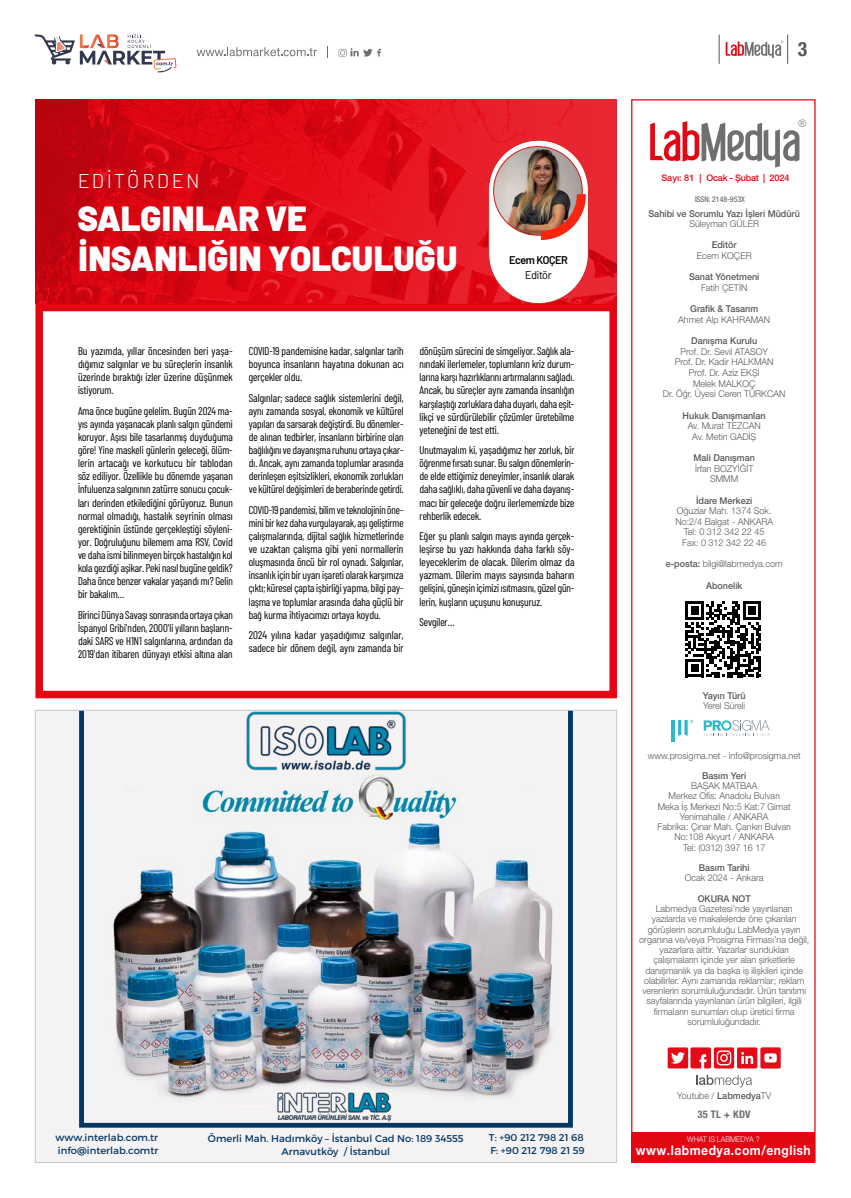
<style>
.page{position:relative;width:851px;height:1198px;background:#fff}
.page>*{position:absolute;margin:0;border:0;box-sizing:border-box;transform-origin:0 0}
.t1{font:900 35px/40px "Barlow";color:#fff}
.t2{font:300 20px "Barlow";letter-spacing:.15em;color:#fff}
.t3{font:700 condensed 19.75px "Helvetica Neue LT Pro";color:#575756}
.t4{font:700 13.25px "Helvetica Neue LT Pro";letter-spacing:.04em;color:#fff;scale:.91 1}
.t5{font:11.25px/13.1px "Barlow Condensed";color:#000;text-align:justify}
.t6{font:11.25px/13.1px "Barlow Condensed";color:#000;text-align:justify;scale:.96 1}
.t7{font:600 11.25px "Barlow";letter-spacing:-.035em;color:#000}
.t8{font:11.25px "Barlow";letter-spacing:-.035em;color:#000}
.t9{font:700 condensed 10.5px "Helvetica Neue LT Pro";letter-spacing:.02em;color:#706f6f}
.t10{font:9.88px/13.1px "Montserrat";color:#033865}
.t11{font:300 9.38px/10.2px "Helvetica Neue LT Pro";color:#575756;text-align:center;scale:.96 1}
.t12{font:500 9.38px "Helvetica Neue LT Pro";color:#575756;scale:.96 1}
.t13{font:500 9.12px "Helvetica Neue LT Pro";letter-spacing:-.015em;color:#e30613}
.t14{font:300 7.88px "Helvetica Neue LT Pro";color:#fff;scale:.91 1}
.t15{font:condensed 7.75px "Helvetica Neue LT Pro";color:#575756}
.s1{font-weight:500}
</style>
<div class="page">
<img style="left:35px;top:99px;width:582px;height:205px">
<div style="left:631px;top:99px;width:184px;height:1063px;border:1px solid #e30613"></div>
<div style="left:631px;top:1132px;width:183px;height:30px;background:#e30613"></div>
<hr style="left:671px;top:720px;width:3px;height:21px;background:#2db8c5">
<svg style="left:678px;top:720px;width:15px;height:16px"></svg>
<svg style="left:703px;top:720px;width:66px;height:16px"></svg>
<svg style="left:696px;top:1075px;width:56px;height:12px"></svg>
<svg style="left:667px;top:1047px;width:113px;height:21px"></svg>
<svg style="left:650px;top:119px;width:156px;height:49px"></svg>
<svg style="left:685px;top:601px;width:76px;height:76px"></svg>
<div style="left:35px;top:710px;width:581px;height:452px;background:#f4f2f2"></div>
<img style="left:79px;top:712px;width:494px;height:415px">
<div style="left:35px;top:304px;width:582px;height:394px;border:8px solid #e30613"></div>
<div style="left:488px;top:140px;width:100px;height:163px;background:#fff;border-radius:50px"></div>
<div style="left:488px;top:140px;width:100px;height:164px;border:1px solid #cf2920;border-radius:50px"></div>
<img style="left:493px;top:147px;width:89px;height:88px">
<svg style="left:540px;top:194px;width:45px;height:46px"></svg>
<svg style="left:725px;top:40px;width:58px;height:18px"></svg>
<hr style="left:787px;top:34px;width:1px;height:30px;background:#575756">
<hr style="left:718px;top:34px;width:1px;height:30px;background:#575756">
<svg style="left:35px;top:34px;width:141px;height:38px"></svg>
<svg style="left:338px;top:48px;width:43px;height:9px"></svg>
<svg style="left:196px;top:47px;width:121px;height:9px"></svg>
<h2 class="t2" style="left:78px;top:166px;width:123px">EDİTÖRDEN</h2>
<h1 class="t1" style="left:78px;top:195px;width:381px">SALGINLAR VE<br>İNSANLIĞIN YOLCULUĞU</h1>
<p class="t7" style="left:509px;top:252px;width:60px">Ecem KOÇER</p>
<p class="t8" style="left:525px;top:267px;width:28px">Editör</p>
<p class="t5" style="left:78px;top:344px;width:156px">Bu yazımda, yıllar öncesinden beri yaşa&shy;dığımız salgınlar ve bu süreçlerin insanlık üzerinde bıraktığı izler üzerine düşünmek istiyorum.</p>
<p class="t5" style="left:78px;top:403px;width:156px">Ama önce bugüne gelelim. Bugün 2024 ma&shy;yıs ayında yaşanacak planlı salgın gündemi koruyor. Aşısı bile tasarlanmış duyduğuma göre! Yine maskeli günlerin geleceği, ölüm&shy;lerin artacağı ve korkutucu bir tablodan söz ediliyor. Özellikle bu dönemde yaşanan İnfuluenza salgınının zatürre sonucu çocuk&shy;ları derinden etkilediğini görüyoruz. Bunun normal olmadığı, hastalık seyrinin olması gerektiğinin üstünde gerçekleştiği söyleni&shy;yor. Doğruluğunu bilemem ama RSV, Covid ve daha ismi bilinmeyen birçok hastalığın kol kola gezdiği aşikar. Peki nasıl bugüne geldik?<br>Daha önce benzer vakalar yaşandı mı? Gelin bir bakalım…</p>
<p class="t5" style="left:78px;top:607px;width:156px">Birinci Dünya Savaşı sonrasında ortaya çıkan İspanyol Gribi'nden, 2000'li yılların başların&shy;daki SARS ve H1N1 salgınlarına, ardından da 2019'dan itibaren dünyayı etkisi altına alan</p>
<p class="t5" style="left:249px;top:344px;width:156px">COVID-19 pandemisine kadar, salgınlar tarih boyunca insanların hayatına dokunan acı gerçekler oldu.</p>
<p class="t5" style="left:249px;top:390px;width:156px">Salgınlar; sadece sağlık sistemlerini değil, aynı zamanda sosyal, ekonomik ve kültürel yapıları da sarsarak değiştirdi. Bu dönemler&shy;de alınan tedbirler, insanların birbirine olan bağlılığını ve dayanışma ruhunu ortaya çıkar&shy;dı. Ancak, aynı zamanda toplumlar arasında derinleşen eşitsizlikleri, ekonomik zorlukları ve kültürel değişimleri de beraberinde getirdi.</p>
<p class="t6" style="left:249px;top:502px;width:163px">COVID-19 pandemisi, bilim ve teknolojinin öne&shy;mini bir kez daha vurgulayarak, aşı geliştirme çalışmalarında, dijital sağlık hizmetlerinde ve uzaktan çalışma gibi yeni normallerin oluşmasında öncü bir rol oynadı. Salgınlar, insanlık için bir uyarı işareti olarak karşımıza çıktı; küresel çapta işbirliği yapma, bilgi pay&shy;laşma ve toplumlar arasında daha güçlü bir bağ kurma ihtiyacımızı ortaya koydu.</p>
<p class="t5" style="left:249px;top:627px;width:156px">2024 yılına kadar yaşadığımız salgınlar, sadece bir dönem değil, aynı zamanda bir</p>
<p class="t5" style="left:419px;top:344px;width:156px">dönüşüm sürecini de simgeliyor. Sağlık ala&shy;nındaki ilerlemeler, toplumların kriz durum&shy;larına karşı hazırlıklarını artırmalarını sağladı.<br>Ancak, bu süreçler aynı zamanda insanlığın karşılaştığı zorluklara daha duyarlı, daha eşit&shy;likçi ve sürdürülebilir çözümler üretebilme yeteneğini de test etti.</p>
<p class="t5" style="left:419px;top:442px;width:156px">Unutmayalım ki, yaşadığımız her zorluk, bir öğrenme fırsatı sunar. Bu salgın dönemlerin&shy;de elde ettiğimiz deneyimler, insanlık olarak daha sağlıklı, daha güvenli ve daha dayanış&shy;macı bir geleceğe doğru ilerlememizde bize rehberlik edecek.</p>
<p class="t5" style="left:419px;top:528px;width:156px">Eğer şu planlı salgın mayıs ayında gerçek&shy;leşirse bu yazı hakkında daha farklı söy&shy;leyeceklerim de olacak. Dilerim olmaz da yazmam. Dilerim mayıs sayısında baharın gelişini, güneşin içimizi ısıtmasını, güzel gün&shy;lerin, kuşların uçuşunu konuşuruz.</p>
<p class="t5" style="left:419px;top:614px;width:37px">Sevgiler…</p>
<p class="t10" style="left:208px;top:1131px;width:257px;text-align:center">Ömerli Mah. Hadımköy – İstanbul Cad No: 189 34555<br>Arnavutköy / İstanbul</p>
<p class="t10" style="left:56px;top:1130px;width:104px">www.interlab.com.tr info@interlab.comtr</p>
<p class="t10" style="left:489px;top:1130px;width:97px">T: +90 212 798 21 68<br>F: +90 212 798 21 59</p>
<h3 class="t3" style="left:797px;top:37px;width:11px">3</h3>
<p class="t13" style="left:661px;top:172px;width:130px">Sayı: 81 | Ocak - Şubat | 2024</p>
<p class="t15" style="left:695px;top:194px;width:51px">ISSN: 2148-953X</p>
<p class="t12" style="left:648px;top:208px;width:159px">Sahibi ve Sorumlu Yazı İşleri Müdürü</p>
<p class="t11" style="left:689px;top:218px;width:74px">Süleyman GÜLER</p>
<p class="t12" style="left:711px;top:239px;width:27px">Editör</p>
<p class="t11" style="left:696px;top:250px;width:59px">Ecem KOÇER</p>
<p class="t12" style="left:689px;top:271px;width:75px">Sanat Yönetmeni</p>
<p class="t11" style="left:701px;top:282px;width:50px">Fatih ÇETİN</p>
<p class="t12" style="left:690px;top:303px;width:72px">Grafik &amp; Tasarım</p>
<p class="t11" style="left:678px;top:314px;width:97px">Ahmet Alp KAHRAMAN</p>
<p class="t12" style="left:691px;top:335px;width:70px">Danışma Kurulu</p>
<p class="t11" style="left:662px;top:346px;width:129px;line-height:10.6px">Prof. Dr. Sevil ATASOY<br>Prof. Dr. Kadir HALKMAN<br>Prof. Dr. Aziz EKŞİ<br>Melek MALKOÇ<br>Dr. Öğr. Üyesi Ceren TÜRKCAN</p>
<p class="t12" style="left:682px;top:409px;width:88px">Hukuk Danışmanları</p>
<p class="t11" style="left:687px;top:420px;width:77px;line-height:10.6px">Av. Murat TEZCAN<br>Av. Metin GADİŞ</p>
<p class="t12" style="left:693px;top:452px;width:65px">Mali Danışman</p>
<p class="t11" style="left:695px;top:463px;width:62px;line-height:10.6px">İrfan BOZYİĞİT<br>SMMM</p>
<p class="t12" style="left:696px;top:494px;width:60px">İdare Merkezi</p>
<p class="t11" style="left:675px;top:505px;width:103px;line-height:10.6px">Oğuzlar Mah. 1374 Sok.<br>No:2/4 Balgat - ANKARA<br>Tel: 0 312 342 22 45<br>Fax: 0 312 342 22 46</p>
<p class="t11" style="left:665px;top:558px;width:123px"><span class="s1">e-posta:</span> bilgi@labmedya.com</p>
<p class="t12" style="left:706px;top:579px;width:39px">Abonelik</p>
<p class="t12" style="left:702px;top:689px;width:46px">Yayın Türü</p>
<p class="t11" style="left:703px;top:700px;width:45px">Yerel Süreli</p>
<p class="t11" style="left:647px;top:750px;width:161px">www.prosigma.net - info@prosigma.net</p>
<p class="t12" style="left:702px;top:770px;width:47px">Basım Yeri</p>
<p class="t11" style="left:657px;top:780px;width:140px">BAŞAK MATBAA<br>Merkez Ofis: Anadolu Bulvarı<br>Meka İş Merkezi No:5 Kat:7 Gimat<br>Yenimahalle / ANKARA<br>Fabrika: Çınar Mah. Çankırı Bulvarı<br>No:108 Akyurt / ANKARA<br>Tel: (0312) 397 16 17</p>
<p class="t12" style="left:698px;top:862px;width:54px">Basım Tarihi</p>
<p class="t11" style="left:684px;top:872px;width:83px">Ocak 2024 - Ankara</p>
<p class="t12" style="left:697px;top:893px;width:57px">OKURA NOT</p>
<p class="t11" style="left:639px;top:903px;width:178px">Labmedya Gazetesi’nde yayınlanan yazılarda ve makalelerde öne çıkarılan görüşlerin sorumluluğu LabMedya yayın organına ve/veya Prosigma Firması’na değil, yazarlara aittir. Yazarlar sundukları çalışmaların içinde yer alan şirketlerle danışmanlık ya da başka iş ilişkileri içinde olabilirler. Aynı zamanda reklamlar; reklam verenlerin sorumluluğundadır. Ürün tanıtımı sayfalarında yayınlanan ürün bilgileri, ilgili firmaların sunumları olup üretici firma sorumluluğundadır.</p>
<p class="t11" style="left:677px;top:1090px;width:99px">Youtube / <span class="s1">Labmedya</span>TV</p>
<p class="t9" style="left:697px;top:1108px;width:55px">35 TL + KDV</p>
<p class="t14" style="left:687px;top:1134px;width:81px">WHAT IS LABMEDYA ?</p>
<p class="t4" style="left:635px;top:1142px;width:194px">www.labmedya.com/english</p>
</div>
